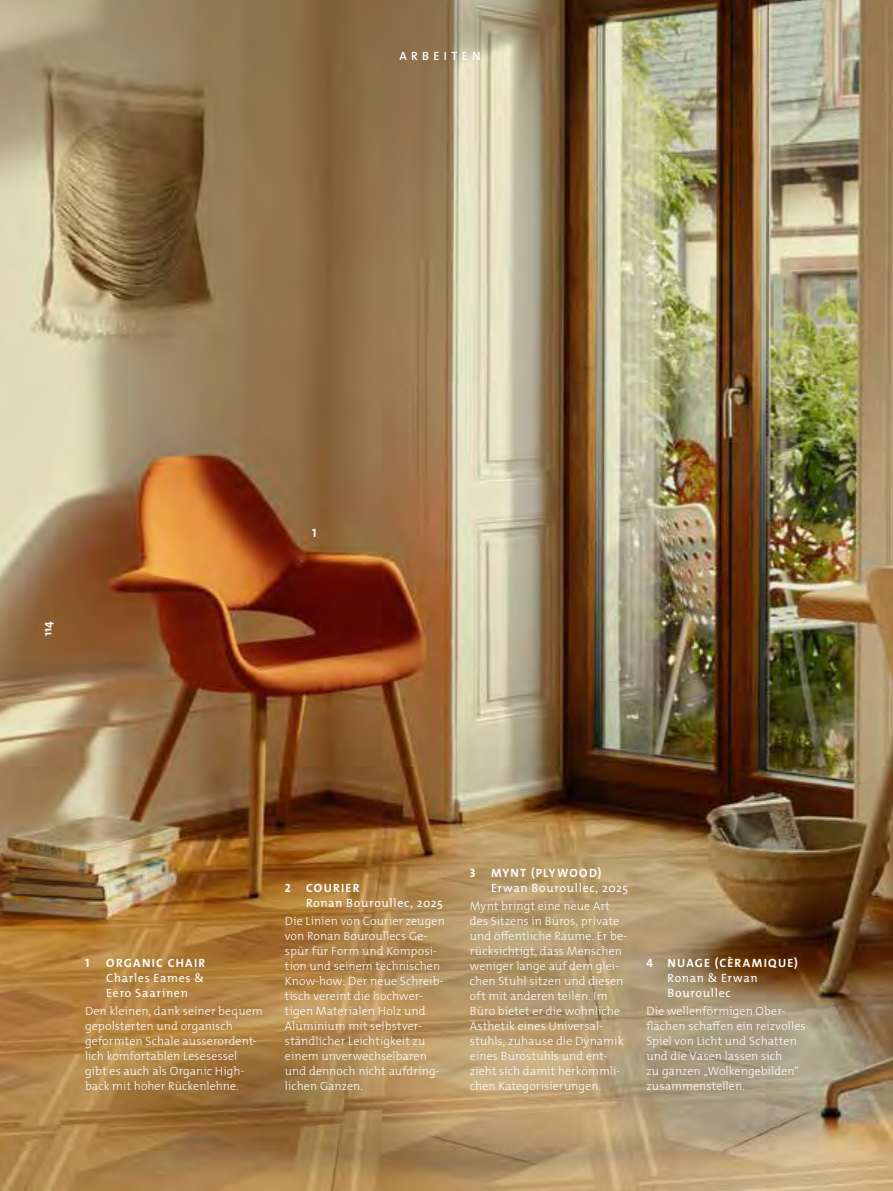
<style>
.page{position:relative;width:893px;height:1191px;background:#fff}
.page>*{position:absolute;margin:0;border:0;box-sizing:border-box;transform-origin:0 0}
.t1{font:300 12px/15px "The Mix Os F";letter-spacing:.01em;color:#fff}
.t2{font:12px/15px "The Mix Os F";letter-spacing:.055em;color:#fff}
.t3{font:700 12px "The Mix Os F";letter-spacing:.105em;color:#fff}
.t4{font:600 12px "The Mix Os F";letter-spacing:.36em;color:#fff}
</style>
<div class="page">
<img style="left:0;top:0;width:893px;height:1191px">
<p class="t4" style="left:400px;top:48px;width:82px">ARBEITEN</p>
<p class="t3" style="left:40px;top:636px;width:16px;rotate:-90deg">114</p>
<p class="t3" style="left:312px;top:525px;width:6px">1</p>
<p class="t3" style="left:85px;top:954px;width:6px">1</p>
<p class="t3" style="left:106px;top:954px;width:101px">ORGANIC CHAIR</p>
<p class="t2" style="left:106px;top:970px;width:99px">Charles Eames &amp;<br>Eero Saarinen</p>
<p class="t1" style="left:85px;top:1004px;width:179px">Den kleinen, dank seiner bequem gepolsterten und organisch geformten Schale ausserordent&shy;lich komfortablen Lesesessel<br>gibt es auch als Organic High&shy;back mit hoher Rückenlehne.</p>
<p class="t3" style="left:285px;top:879px;width:7px">2</p>
<p class="t3" style="left:306px;top:879px;width:55px">COURIER</p>
<p class="t2" style="left:306px;top:895px;width:138px">Ronan Bouroullec, 2025</p>
<p class="t1" style="left:285px;top:914px;width:161px">Die Linien von Courier zeugen von Ronan Bouroullecs Ge&shy;spür für Form und Komposi&shy;tion und seinem technischen<br>Know-how: Der neue Schreib&shy;tisch vereint die hochwer&shy;tigen Materialen Holz und<br>Aluminium mit selbstver&shy;ständlicher Leichtigkeit zu einem unverwechselbaren und dennoch nicht aufdring&shy;lichen Ganzen.</p>
<p class="t3" style="left:470px;top:864px;width:7px">3</p>
<p class="t3" style="left:491px;top:864px;width:112px">MYNT (PLYWOOD)</p>
<p class="t2" style="left:491px;top:880px;width:138px">Erwan Bouroullec, 2025</p>
<p class="t1" style="left:470px;top:899px;width:159px">Mynt bringt eine neue Art des Sitzens in Büros, private und öffentliche Räume. Er be&shy;rücksichtigt, dass Menschen weniger lange auf dem glei&shy;chen Stuhl sitzen und diesen oft mit anderen teilen. Im<br>Büro bietet er die wohnliche<br>Ästhetik eines Universal&shy;stuhls, zuhause die Dynamik eines Bürostuhls und ent&shy;zieht sich damit herkömmli&shy;chen Kategorisierungen.</p>
<p class="t3" style="left:646px;top:954px;width:153px">4 NUAGE (CÈRAMIQUE)</p>
<p class="t2" style="left:668px;top:970px;width:92px">Ronan &amp; Erwan<br>Bouroullec</p>
<p class="t1" style="left:646px;top:1004px;width:161px">Die wellenförmigen Ober&shy;flächen schaffen ein reizvolles<br>Spiel von Licht und Schatten und die Vasen lassen sich<br>zu ganzen „Wolkengebilden“ zusammenstellen.</p>
</div>
